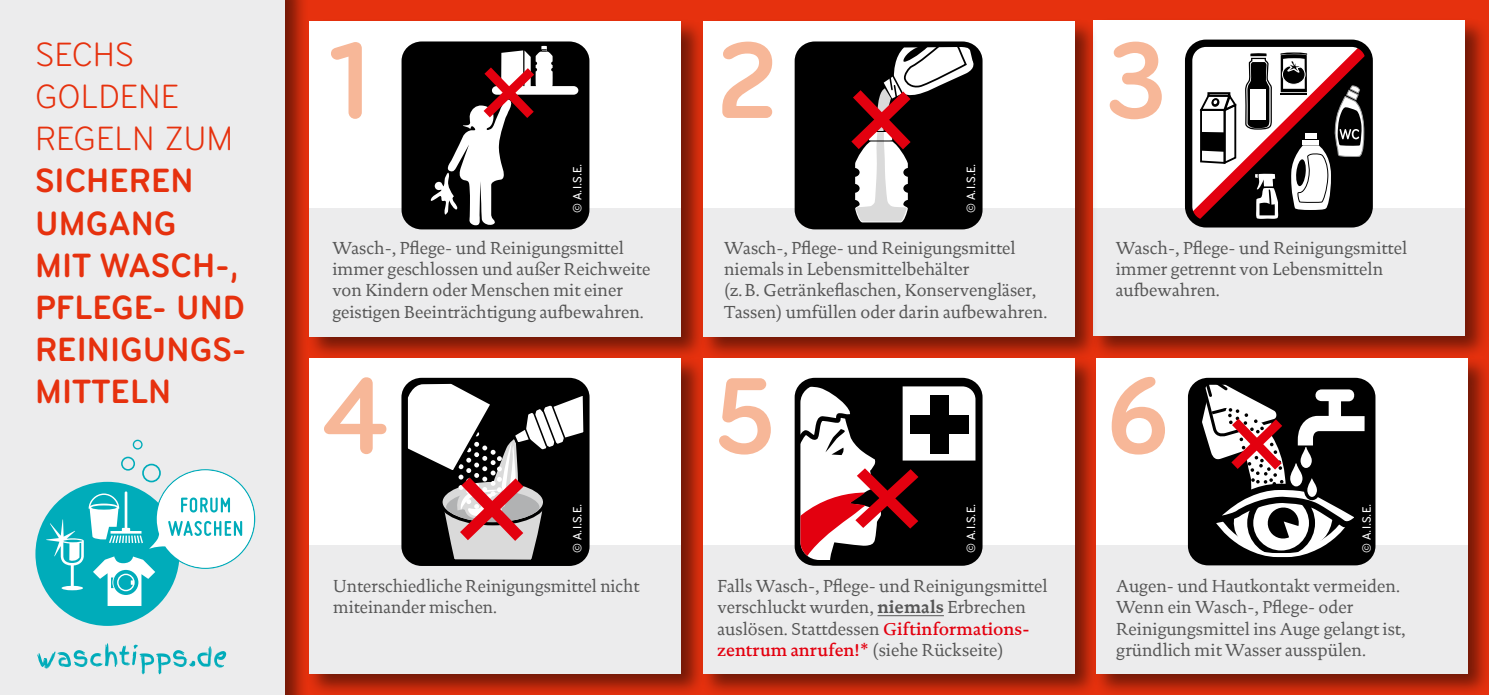
<style>
.page{position:relative;width:1489px;height:695px;background:#fff}
.page>*{position:absolute;margin:0;border:0;box-sizing:border-box;transform-origin:0 0}
.t1{font:700 condensed 112.5px "Bryant";color:#f7b798}
.t2{font:700 condensed 35px/42px "Bryant";letter-spacing:.02em;color:#e6310e}
.t3{font:17.5px/21.2px "Documenta Dtl";color:#565656}
.t4{font:500 condensed 12.5px "Bryant";color:#fff}
.s1{font-weight:400}
.s2{font-weight:700}
.s3{font-weight:500;color:#e3000f}
</style>
<div class="page">
<div style="left:0;top:0;width:1488px;height:694px;background:#e6310e"></div>
<div style="left:1090px;top:17px;width:398px;height:343px;background:#000;opacity:.5"></div>
<div style="left:1093px;top:20px;width:371px;height:316px;background:#fff"></div>
<div style="left:1093px;top:209px;width:371px;height:127px;background:#ececed"></div>
<div style="left:306px;top:18px;width:399px;height:343px;background:#000;opacity:.5"></div>
<div style="left:309px;top:21px;width:372px;height:315px;background:#fff"></div>
<div style="left:309px;top:208px;width:372px;height:128px;background:#ececed"></div>
<div style="left:699px;top:18px;width:399px;height:343px;background:#000;opacity:.5"></div>
<div style="left:702px;top:21px;width:372px;height:315px;background:#fff"></div>
<div style="left:702px;top:208px;width:372px;height:128px;background:#ececed"></div>
<div style="left:306px;top:355px;width:399px;height:339px;background:#000;opacity:.5"></div>
<div style="left:309px;top:358px;width:372px;height:315px;background:#fff"></div>
<div style="left:309px;top:545px;width:372px;height:128px;background:#ececed"></div>
<div style="left:699px;top:355px;width:399px;height:339px;background:#000;opacity:.5"></div>
<div style="left:702px;top:358px;width:372px;height:315px;background:#fff"></div>
<div style="left:702px;top:545px;width:372px;height:128px;background:#ececed"></div>
<div style="left:1092px;top:355px;width:396px;height:339px;background:#000;opacity:.5"></div>
<div style="left:1095px;top:358px;width:372px;height:315px;background:#fff"></div>
<div style="left:1095px;top:545px;width:372px;height:128px;background:#ececed"></div>
<div style="left:0;top:0;width:309px;height:694px;background:#000;opacity:.5"></div>
<div style="left:0;top:0;width:284px;height:694px;background:#ececed"></div>
<svg style="left:133px;top:439px;width:10px;height:10px"></svg>
<svg style="left:35px;top:456px;width:220px;height:169px"></svg>
<div style="left:401px;top:41px;width:188px;height:188px;background:#000;border-radius:20px"></div>
<div style="left:492px;top:86px;width:86px;height:9px;background:#fff;border-radius:5px"></div>
<svg style="left:430px;top:46px;width:122px;height:180px"></svg>
<div style="left:401px;top:378px;width:188px;height:188px;background:#000;border-radius:20px"></div>
<svg style="left:403px;top:378px;width:184px;height:186px"></svg>
<div style="left:794px;top:41px;width:188px;height:188px;background:#000;border-radius:20px"></div>
<svg style="left:851px;top:43px;width:124px;height:179px"></svg>
<div style="left:794px;top:378px;width:188px;height:187px;background:#000;border-radius:20px"></div>
<svg style="left:794px;top:386px;width:181px;height:174px"></svg>
<hr style="left:877px;top:615px;width:66px;height:1px;background:#565656">
<div style="left:1187px;top:378px;width:188px;height:187px;background:#000;border-radius:20px"></div>
<svg style="left:1187px;top:48px;width:183px;height:512px"></svg>
<svg style="left:37px;top:643px;width:189px;height:31px"></svg>
<div style="left:1184px;top:40px;width:188px;height:187px;border:7px solid #000;border-radius:17px"></div>
<p class="t2" style="left:35px;top:34px;width:211px"><span class="s1">SECHS<br>GOLDENE<br>REGELN ZUM<br></span>SICHEREN<br>UMGANG<br>MIT WASCH-,<br>PFLEGE- UND<br>REINIGUNGS-<br>MITTELN</p>
<p class="t1" style="left:330px;top:12px;width:42px">1</p>
<p class="t1" style="left:717px;top:12px;width:60px">2</p>
<p class="t1" style="left:1106px;top:12px;width:62px">3</p>
<p class="t4" style="left:570px;top:213px;width:51px;rotate:-90deg">© A.I.S.E.</p>
<p class="t3" style="left:332px;top:237px;width:320px">Wasch-, Pflege- und Reinigungsmittel immer geschlossen und außer Reichweite von Kindern oder Menschen mit einer geistigen Beeinträchtigung aufbewahren.</p>
<p class="t4" style="left:963px;top:213px;width:51px;rotate:-90deg">© A.I.S.E.</p>
<p class="t3" style="left:724px;top:237px;width:325px">Wasch-, Pflege- und Reinigungsmittel niemals in Lebensmittelbehälter<br>(z.B. Getränkeflaschen, Konservengläser, Tassen) umfüllen oder darin aufbewahren.</p>
<p class="t3" style="left:1115px;top:237px;width:293px">Wasch-, Pflege- und Reinigungsmittel immer getrennt von Lebensmitteln aufbewahren.</p>
<p class="t1" style="left:322px;top:347px;width:66px">4</p>
<p class="t1" style="left:714px;top:347px;width:62px">5</p>
<p class="t1" style="left:1105px;top:347px;width:64px">6</p>
<p class="t4" style="left:570px;top:552px;width:51px;rotate:-90deg">© A.I.S.E.</p>
<p class="t4" style="left:963px;top:552px;width:51px;rotate:-90deg">© A.I.S.E.</p>
<p class="t4" style="left:1358px;top:552px;width:51px;rotate:-90deg">© A.I.S.E.</p>
<p class="t3" style="left:333px;top:575px;width:308px">Unterschiedliche Reinigungsmittel nicht miteinander mischen.</p>
<p class="t3" style="left:717px;top:575px;width:331px">Falls Wasch-, Pflege- und Reinigungsmittel verschluckt wurden, <span class="s2">niemals</span> Erbrechen auslösen. Stattdessen <span class="s3">Giftinformations&shy;zentrum anrufen!*</span> (siehe Rückseite)</p>
<p class="t3" style="left:1115px;top:575px;width:291px">Augen- und Hautkontakt vermeiden.<br>Wenn ein Wasch-, Pflege- oder Reinigungsmittel ins Auge gelangt ist, gründlich mit Wasser ausspülen.</p>
</div>
